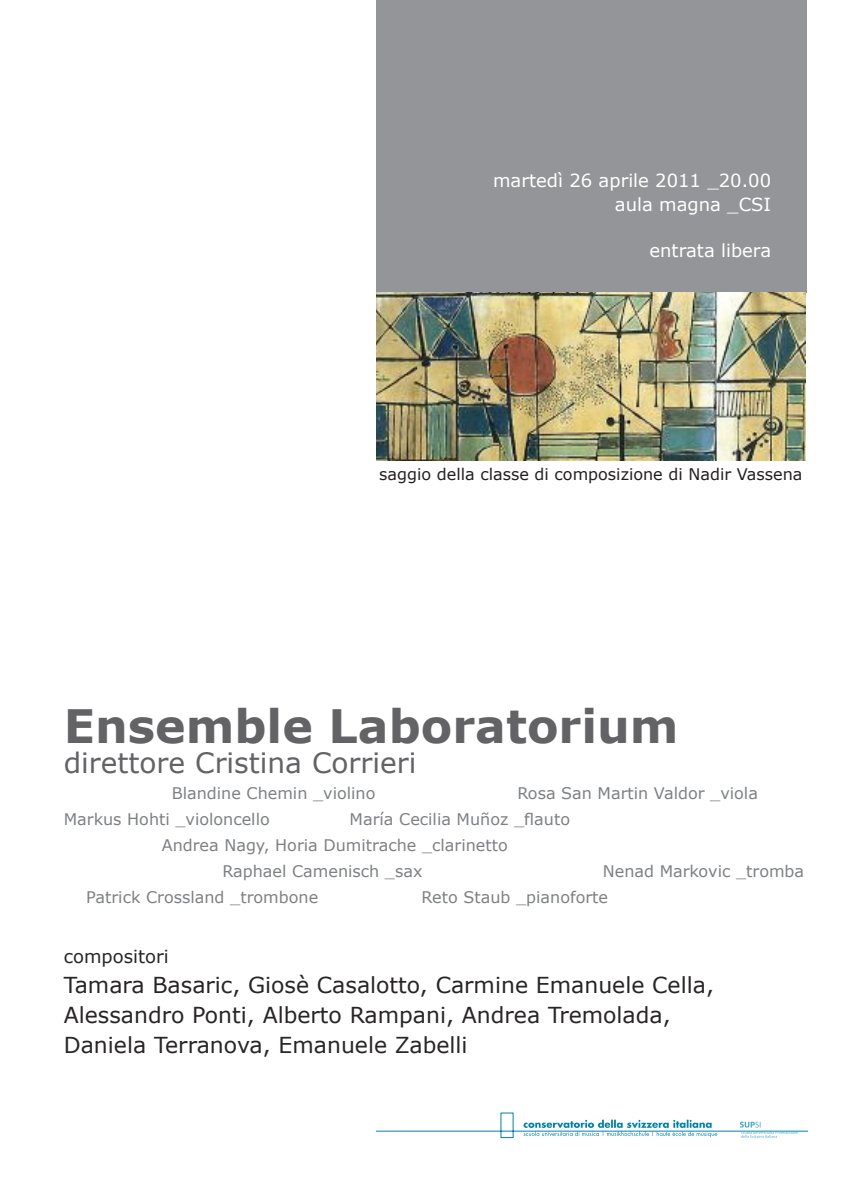
<style>
.page{position:relative;width:842px;height:1191px;background:#fff}
.page>*{position:absolute;margin:0;border:0;box-sizing:border-box;transform-origin:0 0}
.t1{font:700 46px "Verdana";color:#636366}
.t2{font:28px "Verdana";color:#636366}
.t3{font:22px/30px "Verdana";color:#282526}
.t4{font:18px/24px "Verdana";color:#fff;text-align:right}
.t5{font:18px "Verdana";color:#282526}
.t6{font:16px "Verdana";color:#7e8083}
.t7{font:16px "Verdana";color:#231f20}
</style>
<div class="page">
<div style="left:376px;top:0;width:431px;height:292px;background:#939598"></div>
<svg style="left:376px;top:1112px;width:431px;height:26px"></svg>
<img style="left:376px;top:292px;width:430px;height:168px">
<p class="t4" style="left:493px;top:168px;width:280px">martedì 26 aprile 2011 _20.00 aula magna _CSI</p>
<p class="t4" style="left:649px;top:238px;width:123px">entrata libera</p>
<p class="t7" style="left:379px;top:464px;width:425px">saggio della classe di composizione di Nadir Vassena</p>
<h1 class="t1" style="left:64px;top:697px;width:616px">Ensemble Laboratorium</h1>
<h2 class="t2" style="left:64px;top:745px;width:354px">direttore Cristina Corrieri</h2>
<p class="t6" style="left:172px;top:783px;width:205px">Blandine Chemin _violino</p>
<p class="t6" style="left:517px;top:783px;width:242px">Rosa San Martin Valdor _viola</p>
<p class="t6" style="left:64px;top:809px;width:208px">Markus Hohti _violoncello</p>
<p class="t6" style="left:350px;top:809px;width:222px">María Cecilia Muñoz _flauto</p>
<p class="t6" style="left:162px;top:835px;width:347px">Andrea Nagy, Horia Dumitrache _clarinetto</p>
<p class="t6" style="left:222px;top:861px;width:202px">Raphael Camenisch _sax</p>
<p class="t6" style="left:603px;top:861px;width:203px">Nenad Markovic _tromba</p>
<p class="t6" style="left:86px;top:887px;width:233px">Patrick Crossland _trombone</p>
<p class="t6" style="left:422px;top:887px;width:188px">Reto Staub _pianoforte</p>
<p class="t5" style="left:64px;top:945px;width:106px">compositori</p>
<h3 class="t3" style="left:64px;top:969px;width:652px">Tamara Basaric, Giosè Casalotto, Carmine Emanuele Cella,<br>Alessandro Ponti, Alberto Rampani, Andrea Tremolada,<br>Daniela Terranova, Emanuele Zabelli</h3>
</div>
